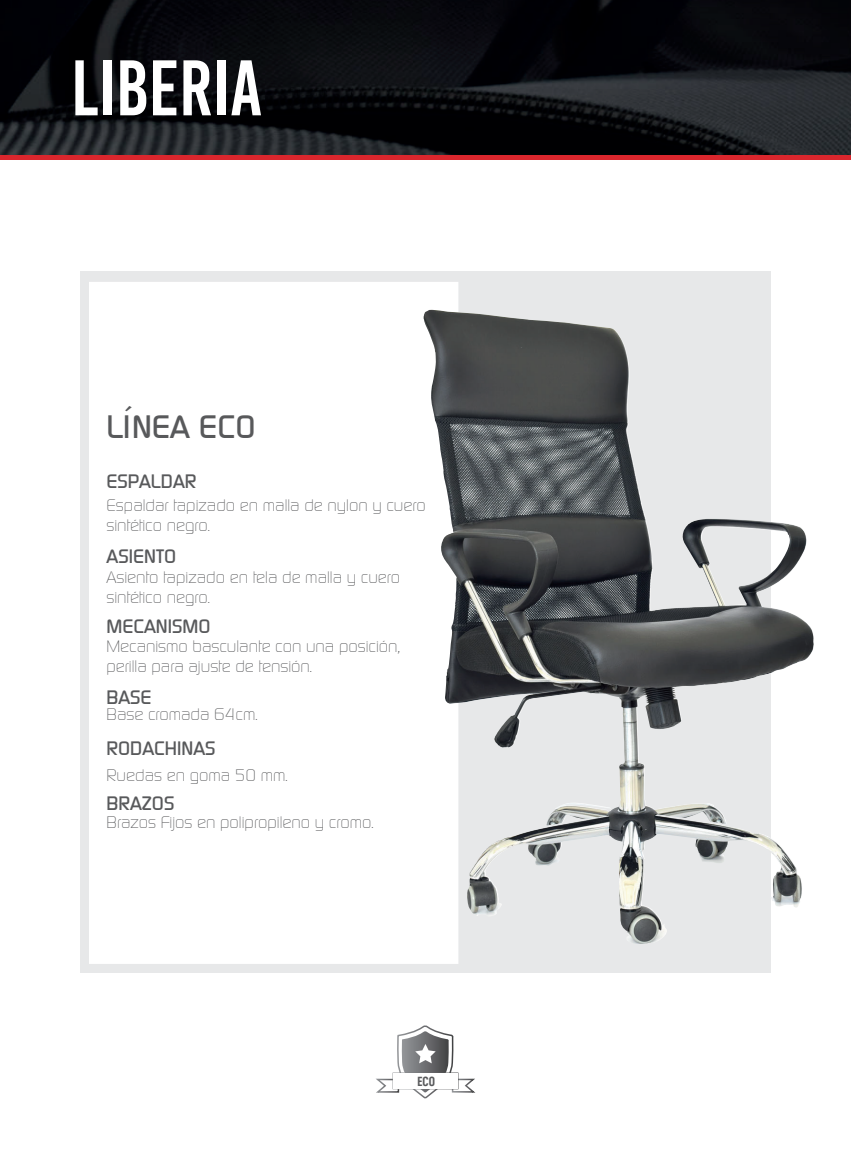
<style>
.page{position:relative;width:851px;height:1170px;background:#fff}
.page>*{position:absolute;margin:0;border:0;box-sizing:border-box;transform-origin:0 0}
.t1{font:78.45px "Bebas Kai";color:#fff}
.t2{font:500 32.25px "Continuum";color:#58595b}
.t3{font:500 19.35px "Continuum";color:#58595b}
.t4{font:300 16.5px/20px "Continuum";color:#58595b}
.t5{font:13.5px "D DIN Condensed Bold";color:#58595b}
</style>
<div class="page">
<svg style="left:0;top:154px;width:850px;height:5px;fill:#da262d"></svg>
<img style="left:0;top:0;width:850px;height:154px">
<svg style="left:376px;top:1025px;width:100px;height:74px"></svg>
<svg style="left:80px;top:271px;width:690px;height:701px;fill:#e7e8e9"></svg>
<svg style="left:89px;top:282px;width:369px;height:681px"></svg>
<img style="left:423px;top:310px;width:200px;height:438px">
<h1 class="t1" style="left:71px;top:46px;width:193px">LIBERIA</h1>
<h2 class="t2" style="left:106px;top:406px;width:150px">LÍNEA ECO</h2>
<p class="t3" style="left:106px;top:469px;width:92px">ESPALDAR</p>
<p class="t4" style="left:106px;top:495px;width:321px">Espaldar tapizado en malla de nylon y cuero sintético negro.</p>
<p class="t3" style="left:107px;top:543px;width:71px">ASIENTO</p>
<p class="t4" style="left:106px;top:566px;width:295px">Asiento tapizado en tela de malla y cuero sintético negro.</p>
<p class="t3" style="left:106px;top:614px;width:106px">MECANISMO</p>
<p class="t4" style="left:106px;top:636px;width:295px">Mecanismo basculante con una posición, perilla para ajuste de tensión.</p>
<p class="t3" style="left:106px;top:684px;width:47px">BASE</p>
<p class="t4" style="left:106px;top:704px;width:152px">Base cromada 64cm.</p>
<p class="t3" style="left:106px;top:735px;width:111px">RODACHINAS</p>
<p class="t4" style="left:106px;top:764px;width:183px">Ruedas en goma 50 mm.</p>
<p class="t3" style="left:106px;top:790px;width:69px">BRAZOS</p>
<p class="t4" style="left:106px;top:812px;width:268px">Brazos Fijos en polipropileno y cromo.</p>
<p class="t5" style="left:417px;top:1073px;width:19px">ECO</p>
</div>
